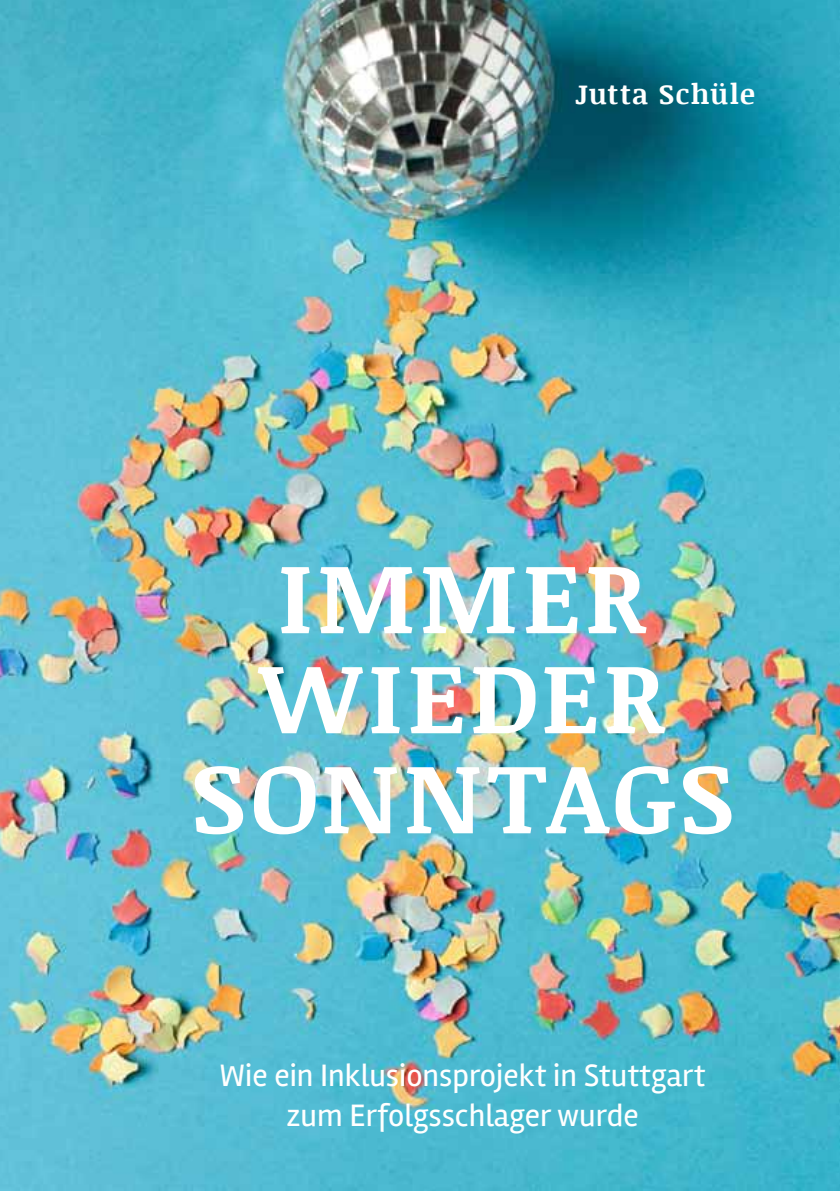
<style>
.page{position:relative;width:840px;height:1191px;background:#fff}
.page>*{position:absolute;margin:0;border:0;box-sizing:border-box;transform-origin:0 0}
.t1{font:700 100px/100px "Noticia Text";letter-spacing:.035em;color:#fff;text-align:center}
.t2{font:32px/40px "Rambla";color:#fff;text-align:center}
.t3{font:700 28px "Noticia Text";letter-spacing:.05em;color:#fff}
</style>
<div class="page">
<img style="left:0;top:0;width:839px;height:1191px">
<p class="t3" style="left:575px;top:73px;width:181px">Jutta Schüle</p>
<h1 class="t1" style="left:191px;top:544px;width:544px">IMMER<br>WIEDER<br>SONNTAGS</h1>
<p class="t2" style="left:219px;top:1055px;width:487px">Wie ein Inklusionsprojekt in Stuttgart zum Erfolgsschlager wurde</p>
</div>
